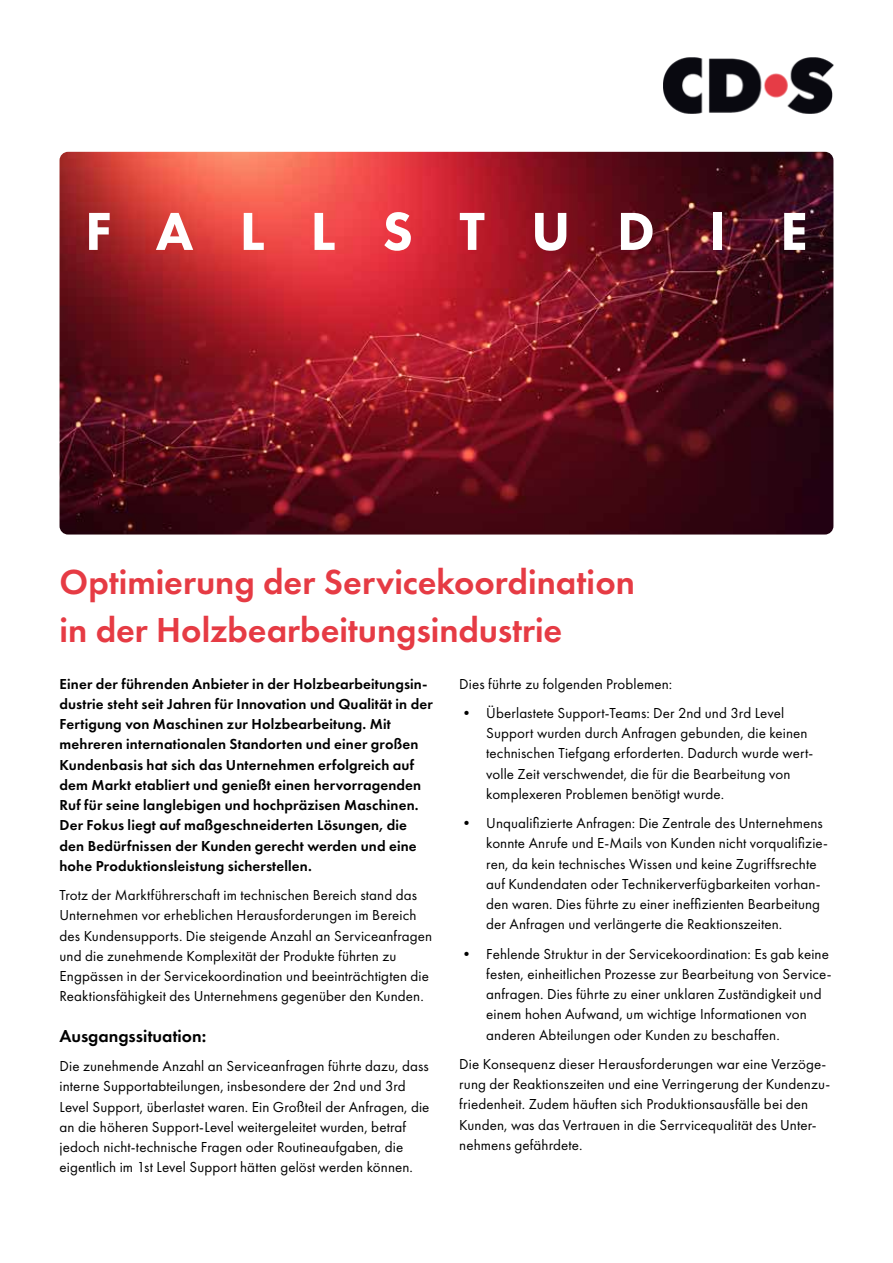
<style>
.page{position:relative;width:893px;height:1263px;background:#fff}
.page>*{position:absolute;margin:0;border:0;box-sizing:border-box;transform-origin:0 0}
.t1{font:800 55.5px "Futura PT";letter-spacing:.835em;color:#fff}
.t2{font:600 36px/48px "Futura PT";color:#e63b44}
.t3{font:600 18px "Futura PT";color:#000}
.t4{font:15px/20.2px "Futura PT";letter-spacing:.01em;color:#000}
.t5{font:600 15px/20.2px "Futura PT";letter-spacing:.01em;color:#000}
</style>
<div class="page">
<img style="left:60px;top:152px;width:773px;height:382px">
<img style="left:663px;top:57px;width:170px;height:57px">
<h1 class="t1" style="left:85px;top:197px;width:724px">FALLSTUD I E</h1>
<h2 class="t2" style="left:60px;top:557px;width:577px">Optimierung der Servicekoordination in der Holzbearbeitungsindustrie</h2>
<p class="t5" style="left:60px;top:673px;width:375px">Einer der führenden Anbieter in der Holzbearbeitungsin&shy;dustrie steht seit Jahren für Innovation und Qualität in der Fertigung von Maschinen zur Holzbearbeitung. Mit mehreren internationalen Standorten und einer großen Kundenbasis hat sich das Unternehmen erfolgreich auf dem Markt etabliert und genießt einen hervorragenden Ruf für seine langlebigen und hochpräzisen Maschinen.<br>Der Fokus liegt auf maßgeschneiderten Lösungen, die den Bedürfnissen der Kunden gerecht werden und eine hohe Produktionsleistung sicherstellen.</p>
<p class="t4" style="left:60px;top:885px;width:374px">Trotz der Marktführerschaft im technischen Bereich stand das Unternehmen vor erheblichen Herausforderungen im Bereich des Kundensupports. Die steigende Anzahl an Serviceanfragen und die zunehmende Komplexität der Produkte führten zu Engpässen in der Servicekoordination und beeinträchtigten die Reaktionsfähigkeit des Unternehmens gegenüber den Kunden.</p>
<p class="t3" style="left:60px;top:1025px;width:148px">Ausgangssituation:</p>
<p class="t4" style="left:60px;top:1056px;width:371px">Die zunehmende Anzahl an Serviceanfragen führte dazu, dass interne Supportabteilungen, insbesondere der 2nd und 3rd Level Support, überlastet waren. Ein Großteil der Anfragen, die an die höheren Support-Level weitergeleitet wurden, betraf jedoch nicht-technische Fragen oder Routineaufgaben, die eigentlich im 1st Level Support hätten gelöst werden können.</p>
<p class="t4" style="left:459px;top:673px;width:214px">Dies führte zu folgenden Problemen:</p>
<p class="t4" style="left:486px;top:703px;width:328px;text-indent:-27px">• Überlastete Support-Teams: Der 2nd und 3rd Level Support wurden durch Anfragen gebunden, die keinen technischen Tiefgang erforderten. Dadurch wurde wert&shy;volle Zeit verschwendet, die für die Bearbeitung von komplexeren Problemen benötigt wurde.</p>
<p class="t4" style="left:486px;top:813px;width:343px;text-indent:-27px">• Unqualifizierte Anfragen: Die Zentrale des Unternehmens konnte Anrufe und E-Mails von Kunden nicht vorqualifizie&shy;ren, da kein technisches Wissen und keine Zugriffsrechte auf Kundendaten oder Technikerverfügbarkeiten vorhan&shy;den waren. Dies führte zu einer ineffizienten Bearbeitung der Anfragen und verlängerte die Reaktionszeiten.</p>
<p class="t4" style="left:486px;top:943px;width:347px;text-indent:-27px">• Fehlende Struktur in der Servicekoordination: Es gab keine festen, einheitlichen Prozesse zur Bearbeitung von Service&shy;anfragen. Dies führte zu einer unklaren Zuständigkeit und einem hohen Aufwand, um wichtige Informationen von anderen Abteilungen oder Kunden zu beschaffen.</p>
<p class="t4" style="left:459px;top:1054px;width:372px">Die Konsequenz dieser Herausforderungen war eine Verzöge&shy;rung der Reaktionszeiten und eine Verringerung der Kundenzu&shy;friedenheit. Zudem häuften sich Produktionsausfälle bei den Kunden, was das Vertrauen in die Serrvicequalität des Unter&shy;nehmens gefährdete.</p>
</div>
